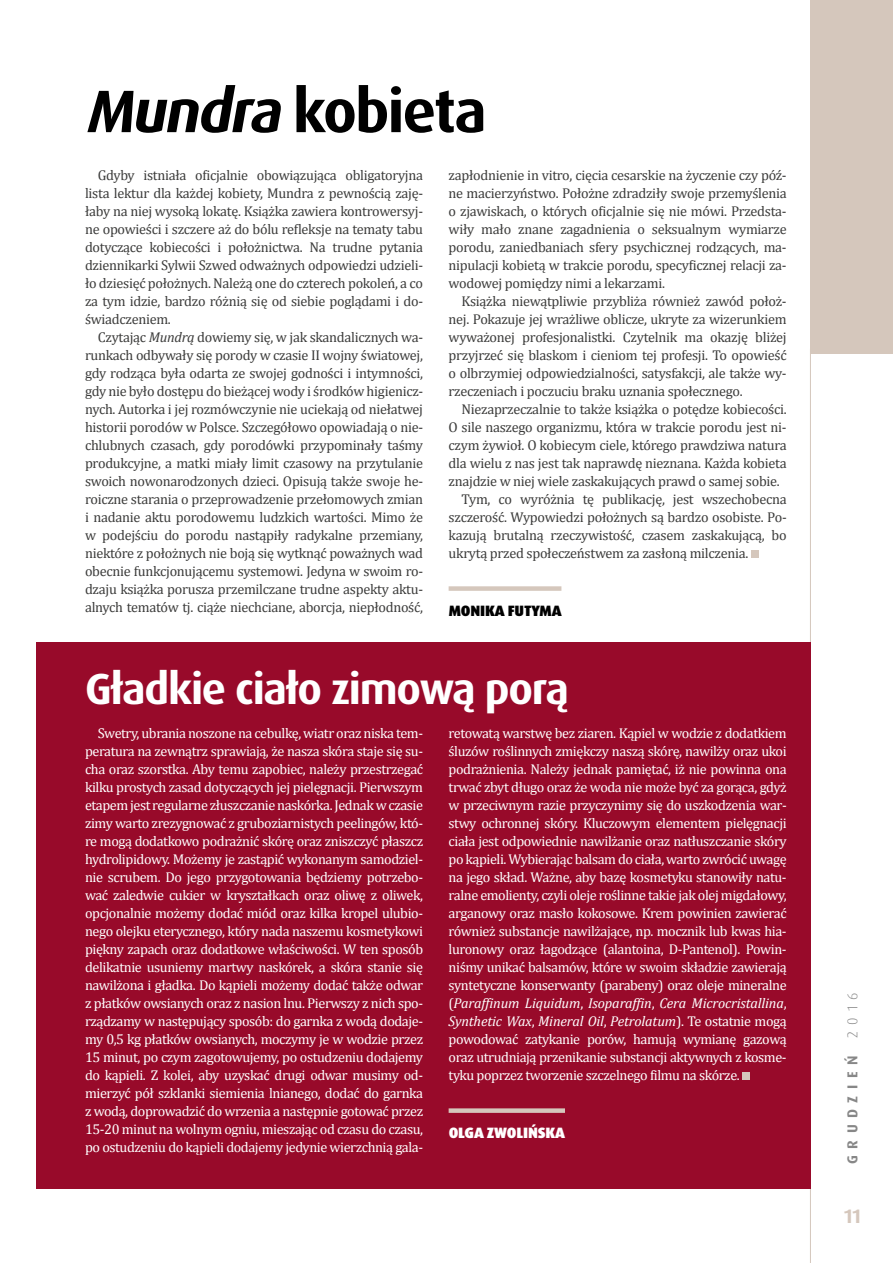
<style>
.page{position:relative;width:893px;height:1263px;background:#fff}
.page>*{position:absolute;margin:0;border:0;box-sizing:border-box;transform-origin:0 0}
.t1{font:700 60px "Dax Pro";letter-spacing:-.03em;color:#000}
.t2{font:700 43.5px "Dax Pro";letter-spacing:-.03em;color:#fff}
.t3{font:700 19.5px "Dax Pro";color:#d5c7bc}
.t4{font:900 15px "Dax Pro";letter-spacing:-.01em;color:#fff}
.t5{font:900 15px "Dax Pro";letter-spacing:-.01em;color:#000}
.t6{font:700 14.4px "Dax Pro";letter-spacing:.46em;color:#878787}
.t7{font:14.25px/18px "Cambria";letter-spacing:-.02em;color:#3c3c3b;text-align:justify}
.t8{font:14.25px/18px "Cambria";letter-spacing:-.03em;color:#fff;text-align:justify}
.s1{font-style:italic}
.s2{font-weight:300}
</style>
<div class="page">
<div style="left:810px;top:0;width:83px;height:354px;background:#d5c7bc"></div>
<hr style="left:810px;top:349px;width:1px;height:914px;background:#d5c7bc">
<div style="left:36px;top:642px;width:774px;height:546px;background:#980a2a"></div>
<div style="left:449px;top:1108px;width:116px;height:5px;background:#d5c7bc"></div>
<div style="left:742px;top:1072px;width:8px;height:8px;background:#d5c7bc"></div>
<div style="left:449px;top:586px;width:112px;height:5px;background:#d5c7bc"></div>
<div style="left:751px;top:550px;width:8px;height:8px;background:#d5c7bc"></div>
<h1 class="t1" style="left:85px;top:72px;width:403px"><span class="s1">Mundra</span> kobieta</h1>
<p class="t7" style="left:85px;top:166px;width:340px;text-indent:13px">Gdyby istniała oficjalnie obowiązująca obligatoryjna lista lektur dla każdej kobiety, Mundra z pewnością zaję&shy;łaby na niej wysoką lokatę. Książka zawiera kontrowersyj&shy;ne opowieści i szczere aż do bólu refleksje na tematy tabu dotyczące kobiecości i położnictwa. Na trudne pytania dziennikarki Sylwii Szwed odważnych odpowiedzi udzieli&shy;ło dziesięć położnych. Należą one do czterech pokoleń, a co za tym idzie, bardzo różnią się od siebie poglądami i do&shy;świadczeniem.</p>
<p class="t7" style="left:85px;top:328px;width:340px;text-indent:13px">Czytając <span class="s1">Mundrą</span> dowiemy się, w jak skandalicznych wa&shy;runkach odbywały się porody w czasie II wojny światowej, gdy rodząca była odarta ze swojej godności i intymności, gdy nie było dostępu do bieżącej wody i środków higienicz&shy;nych. Autorka i jej rozmówczynie nie uciekają od niełatwej historii porodów w Polsce. Szczegółowo opowiadają o nie&shy;chlubnych czasach, gdy porodówki przypominały taśmy produkcyjne, a matki miały limit czasowy na przytulanie swoich nowonarodzonych dzieci. Opisują także swoje he&shy;roiczne starania o przeprowadzenie przełomowych zmian i nadanie aktu porodowemu ludzkich wartości. Mimo że w podejściu do porodu nastąpiły radykalne przemiany, niektóre z położnych nie boją się wytknąć poważnych wad obecnie funkcjonującemu systemowi. Jedyna w swoim ro&shy;dzaju książka porusza przemilczane trudne aspekty aktu&shy;alnych tematów tj. ciąże niechciane, aborcja, niepłodność,</p>
<p class="t7" style="left:449px;top:166px;width:340px">zapłodnienie in vitro, cięcia cesarskie na życzenie czy póź&shy;ne macierzyństwo. Położne zdradziły swoje przemyślenia o zjawiskach, o których oficjalnie się nie mówi. Przedsta&shy;wiły mało znane zagadnienia o seksualnym wymiarze porodu, zaniedbaniach sfery psychicznej rodzących, ma&shy;nipulacji kobietą w trakcie porodu, specyficznej relacji za&shy;wodowej pomiędzy nimi a lekarzami.</p>
<p class="t7" style="left:449px;top:292px;width:340px;text-indent:13px">Książka niewątpliwie przybliża również zawód położ&shy;nej. Pokazuje jej wrażliwe oblicze, ukryte za wizerunkiem wyważonej profesjonalistki. Czytelnik ma okazję bliżej przyjrzeć się blaskom i cieniom tej profesji. To opowieść o olbrzymiej odpowiedzialności, satysfakcji, ale także wy&shy;rzeczeniach i poczuciu braku uznania społecznego.</p>
<p class="t7" style="left:461px;top:400px;width:327px">Niezaprzeczalnie to także książka o potędze kobiecości.</p>
<p class="t7" style="left:449px;top:418px;width:340px">O sile naszego organizmu, która w trakcie porodu jest ni-</p>
<p class="t7" style="left:449px;top:436px;width:340px">czym żywioł. O kobiecym ciele, którego prawdziwa natura</p>
<p class="t7" style="left:449px;top:454px;width:339px">dla wielu z nas jest tak naprawdę nieznana. Każda kobieta</p>
<p class="t7" style="left:449px;top:472px;width:333px">znajdzie w niej wiele zaskakujących prawd o samej sobie.</p>
<p class="t7" style="left:461px;top:490px;width:327px">Tym, co wyróżnia tę publikację, jest wszechobecna</p>
<p class="t7" style="left:449px;top:508px;width:340px">szczerość. Wypowiedzi położnych są bardzo osobiste. Po-</p>
<p class="t7" style="left:449px;top:526px;width:340px">kazują brutalną rzeczywistość, czasem zaskakującą, bo</p>
<p class="t7" style="left:449px;top:544px;width:301px">ukrytą przed społeczeństwem za zasłoną milczenia.</p>
<p class="t5" style="left:449px;top:601px;width:114px">MONIKA FUTYMA</p>
<h2 class="t2" style="left:85px;top:661px;width:486px">Gładkie ciało zimową porą</h2>
<p class="t8" style="left:85px;top:724px;width:340px;text-indent:13px">Swetry, ubrania noszone na cebulkę, wiatr oraz niska tem&shy;peratura na zewnątrz sprawiają, że nasza skóra staje się su&shy;cha oraz szorstka. Aby temu zapobiec, należy przestrzegać kilku prostych zasad dotyczących jej pielęgnacji. Pierwszym etapem jest regularne złuszczanie naskórka. Jednak w czasie zimy warto zrezygnować z gruboziarnistych peelingów, któ&shy;re mogą dodatkowo podrażnić skórę oraz zniszczyć płaszcz hydrolipidowy. Możemy je zastąpić wykonanym samodziel&shy;nie scrubem. Do jego przygotowania będziemy potrzebo&shy;wać zaledwie cukier w kryształkach oraz oliwę z oliwek, opcjonalnie możemy dodać miód oraz kilka kropel ulubio&shy;nego olejku eterycznego, który nada naszemu kosmetykowi piękny zapach oraz dodatkowe właściwości. W ten sposób delikatnie usuniemy martwy naskórek, a skóra stanie się nawilżona i gładka. Do kąpieli możemy dodać także odwar z płatków owsianych oraz z nasion lnu. Pierwszy z nich spo&shy;rządzamy w następujący sposób: do garnka z wodą dodaje&shy;my 0,5 kg płatków owsianych, moczymy je w wodzie przez 15 minut, po czym zagotowujemy, po ostudzeniu dodajemy do kąpieli. Z kolei, aby uzyskać drugi odwar musimy od&shy;mierzyć pół szklanki siemienia lnianego, dodać do garnka z wodą, doprowadzić do wrzenia a następnie gotować przez 15-20 minut na wolnym ogniu, mieszając od czasu do czasu, po ostudzeniu do kąpieli dodajemy jedynie wierzchnią gala-</p>
<p class="t8" style="left:449px;top:724px;width:340px">retowatą warstwę bez ziaren. Kąpiel w wodzie z dodatkiem śluzów roślinnych zmiękczy naszą skórę, nawilży oraz ukoi podrażnienia. Należy jednak pamiętać, iż nie powinna ona trwać zbyt długo oraz że woda nie może być za gorąca, gdyż w przeciwnym razie przyczynimy się do uszkodzenia war&shy;stwy ochronnej skóry. Kluczowym elementem pielęgnacji ciała jest odpowiednie nawilżanie oraz natłuszczanie skóry po kąpieli. Wybierając balsam do ciała, warto zwrócić uwagę na jego skład. Ważne, aby bazę kosmetyku stanowiły natu&shy;ralne emolienty, czyli oleje roślinne takie jak olej migdałowy, arganowy oraz masło kokosowe. Krem powinien zawierać również substancje nawilżające, np. mocznik lub kwas hia&shy;luronowy oraz łagodzące (alantoina, D-Pantenol). Powin&shy;niśmy unikać balsamów, które w swoim składzie zawierają syntetyczne konserwanty (parabeny) oraz oleje mineralne (<span class="s1">Paraffinum Liquidum</span>, <span class="s1">Isoparaffin</span>, <span class="s1">Cera Microcristallina</span>, <span class="s1">Synthetic Wax</span>, <span class="s1">Mineral Oil</span>, <span class="s1">Petrolatum</span>). Te ostatnie mogą powodować zatykanie porów, hamują wymianę gazową oraz utrudniają przenikanie substancji aktywnych z kosme&shy;tyku poprzez tworzenie szczelnego filmu na skórze.</p>
<p class="t4" style="left:449px;top:1123px;width:118px">OLGA ZWOLIŃSKA</p>
<p class="t6" style="left:843px;top:1164px;width:173px;rotate:-90deg">GRUDZIEŃ <span class="s2">2016</span></p>
<h3 class="t3" style="left:844px;top:1203px;width:18px">11</h3>
</div>
